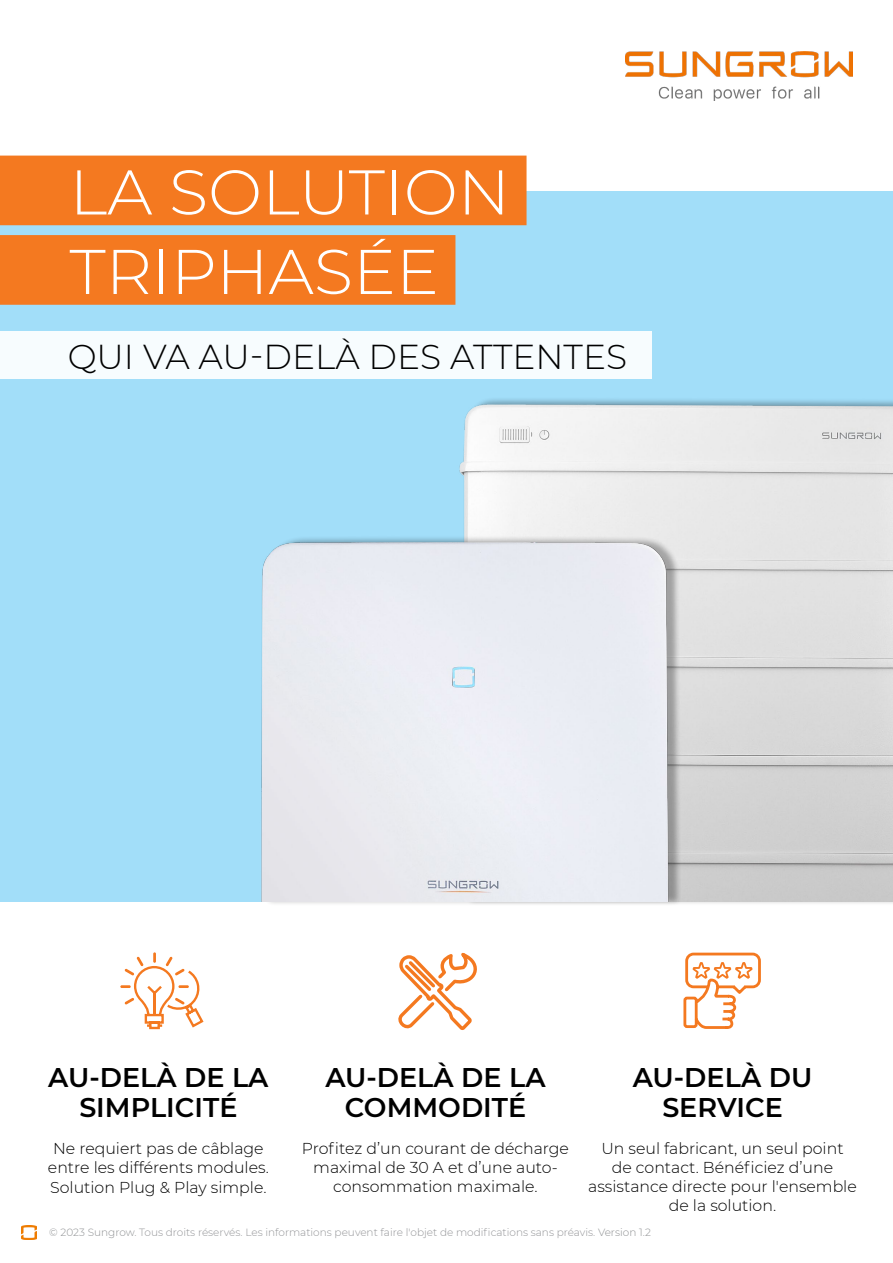
<style>
.page{position:relative;width:893px;height:1263px;background:#fff}
.page>*{position:absolute;margin:0;border:0;box-sizing:border-box;transform-origin:0 0}
.t1{font:300 63px/79.5px "Montserrat";color:#fff}
.t2{font:300 34.5px "Montserrat";color:#000}
.t3{font:600 27px/30px "Montserrat";color:#000;text-align:center}
.t4{font:300 15.75px/19.2px "Montserrat";color:#000;text-align:center}
.t5{font:300 10.5px "Montserrat";color:#949598}
.s1{color:#8f9193}
</style>
<div class="page">
<img style="left:22px;top:1225px;width:15px;height:14px">
<div style="left:0;top:192px;width:893px;height:710px;background:#a2def9"></div>
<img style="left:625px;top:51px;width:227px;height:50px">
<svg style="left:398px;top:952px;width:79px;height:78px"></svg>
<svg style="left:120px;top:952px;width:84px;height:78px"></svg>
<svg style="left:683px;top:952px;width:78px;height:77px"></svg>
<div style="left:0;top:156px;width:526px;height:69px;background:#f47920"></div>
<div style="left:0;top:235px;width:455px;height:70px;background:#f47920"></div>
<div style="left:0;top:331px;width:652px;height:48px;background:#f7fcfe"></div>
<img style="left:459px;top:399px;width:433px;height:503px">
<img style="left:261px;top:523px;width:417px;height:379px">
<h1 class="t1" style="left:69px;top:150px;width:442px">LA SOLUTION<br>TRIPHASÉE</h1>
<h2 class="t2" style="left:68px;top:333px;width:561px">QUI VA AU-DELÀ DES ATTENTES</h2>
<h3 class="t3" style="left:48px;top:1061px;width:222px">AU-DELÀ DE LA<br>SIMPLICITÉ</h3>
<p class="t4" style="left:48px;top:1138px;width:222px">Ne requiert pas de câblage entre les différents modules.<br>Solution Plug &amp; Play simple.</p>
<h3 class="t3" style="left:325px;top:1061px;width:222px">AU-DELÀ DE LA<br>COMMODITÉ</h3>
<p class="t4" style="left:302px;top:1138px;width:269px">Profitez d’un courant de décharge maximal de 30 A et d’une auto&shy;consommation maximale.</p>
<h3 class="t3" style="left:633px;top:1061px;width:181px">AU-DELÀ DU<br>SERVICE</h3>
<p class="t4" style="left:588px;top:1138px;width:270px">Un seul fabricant, un seul point<br>de contact. Bénéficiez d’une assistance directe pour l'ensemble de la solution.</p>
<p class="t5" style="left:49px;top:1225px;width:603px"><span class="s1">© 2023 Sungrow.</span> Tous droits réservés. Les informations peuvent faire l'objet de modifications sans préavis. <span class="s1">Version 1.2</span></p>
</div>
